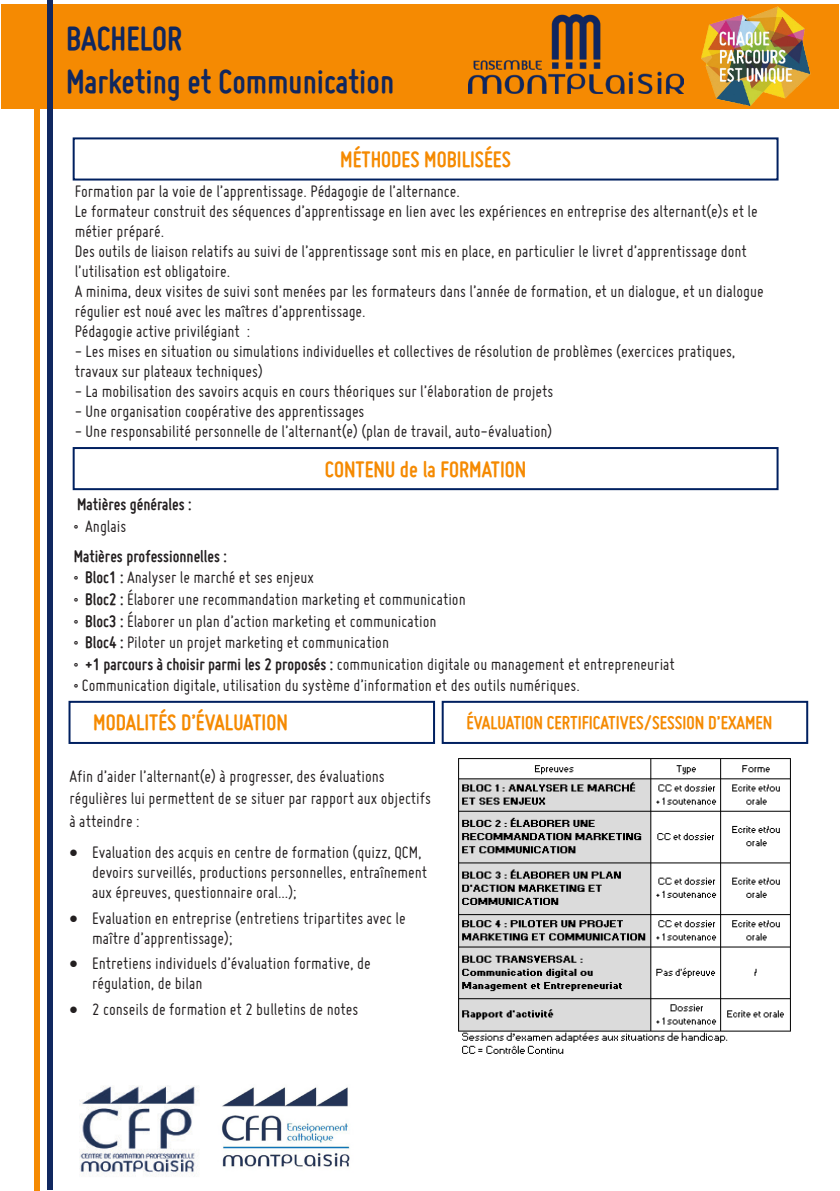
<style>
.page{position:relative;width:840px;height:1191px;background:#fff}
.page>*{position:absolute;margin:0;border:0;box-sizing:border-box;transform-origin:0 0}
.t1{font:700 36px/43.2px "Miso";color:#10275f}
.t2{font:700 24px "Miso";color:#f58a02}
.t3{font:700 20px "Miso";color:#f58a02}
.t4{font:18px/20px "Miso";color:#231f20}
.t5{font:700 18px "Miso";color:#231f20}
.s1{font-weight:700}
</style>
<div class="page">
<div style="left:1px;top:4px;width:837px;height:105px;background:#f58a02"></div>
<img style="left:468px;top:15px;width:215px;height:79px">
<img style="left:701px;top:6px;width:109px;height:99px">
<img style="left:222px;top:1087px;width:128px;height:80px">
<div style="left:47px;top:0;width:6px;height:1190px;background:#10275f"></div>
<img style="left:79px;top:1086px;width:120px;height:91px">
<div style="left:34px;top:109px;width:6px;height:1082px;background:#f58a02"></div>
<div style="left:73px;top:137px;width:705px;height:43px;border:2px solid #002060"></div>
<div style="left:73px;top:447px;width:705px;height:43px;border:2px solid #002060"></div>
<div style="left:68px;top:701px;width:367px;height:43px;border:2px solid #002060"></div>
<div style="left:441px;top:701px;width:366px;height:43px;border:2px solid #002060"></div>
<img style="left:458px;top:758px;width:333px;height:296px">
<h1 class="t1" style="left:66px;top:16px;width:329px">BACHELOR<br>Marketing et Communication</h1>
<p class="t2" style="left:340px;top:146px;width:172px">MÉTHODES MOBILISÉES</p>
<p class="t4" style="left:75px;top:181px;width:690px">Formation par la voie de l’apprentissage. Pédagogie de l’alternance.<br>Le formateur construit des séquences d’apprentissage en lien avec les expériences en entreprise des alternant(e)s et le métier préparé.<br>Des outils de liaison relatifs au suivi de l’apprentissage sont mis en place, en particulier le livret d’apprentissage dont l’utilisation est obligatoire.<br>A minima, deux visites de suivi sont menées par les formateurs dans l’année de formation, et un dialogue, et un dialogue régulier est noué avec les maîtres d’apprentissage.<br>Pédagogie active privilégiant :</p>
<p class="t4" style="left:75px;top:341px;width:662px">- Les mises en situation ou simulations individuelles et collectives de résolution de problèmes (exercices pratiques, travaux sur plateaux techniques)</p>
<p class="t4" style="left:75px;top:381px;width:480px">- La mobilisation des savoirs acquis en cours théoriques sur l’élaboration de projets</p>
<p class="t4" style="left:75px;top:401px;width:291px">- Une organisation coopérative des apprentissages</p>
<p class="t4" style="left:75px;top:421px;width:479px">- Une responsabilité personnelle de l’alternant(e) (plan de travail, auto-évaluation)</p>
<p class="t2" style="left:325px;top:455px;width:203px">CONTENU de la FORMATION</p>
<p class="t5" style="left:77px;top:494px;width:116px">Matières générales :</p>
<p class="t4" style="left:74px;top:516px;width:54px">• Anglais</p>
<p class="t5" style="left:74px;top:546px;width:155px">Matières professionnelles :</p>
<p class="t4" style="left:74px;top:567px;width:241px">• <span class="s1">Bloc1 :</span> Analyser le marché et ses enjeux</p>
<p class="t4" style="left:74px;top:589px;width:393px">• <span class="s1">Bloc2 :</span> Élaborer une recommandation marketing et communication</p>
<p class="t4" style="left:74px;top:610px;width:364px">• <span class="s1">Bloc3 :</span> Élaborer un plan d’action marketing et communication</p>
<p class="t4" style="left:74px;top:632px;width:317px">• <span class="s1">Bloc4 :</span> Piloter un projet marketing et communication</p>
<p class="t4" style="left:74px;top:654px;width:602px">• <span class="s1">+1 parcours à choisir parmi les 2 proposés :</span> communication digitale ou management et entrepreneuriat</p>
<p class="t4" style="left:74px;top:675px;width:507px">• Communication digitale, utilisation du système d’information et des outils numériques.</p>
<p class="t2" style="left:93px;top:709px;width:196px">MODALITÉS D’ÉVALUATION</p>
<p class="t3" style="left:466px;top:711px;width:307px">ÉVALUATION CERTIFICATIVES/SESSION D’EXAMEN</p>
<p class="t4" style="left:69px;top:765px;width:363px;line-height:22px">Afin d’aider l’alternant(e) à progresser, des évaluations régulières lui permettent de se situer par rapport aux objectifs à atteindre :</p>
<p class="t4" style="left:92px;top:842px;width:336px;text-indent:-23px">• Evaluation des acquis en centre de formation (quizz, QCM, devoirs surveillés, productions personnelles, entraînement aux épreuves, questionnaire oral...);</p>
<p class="t4" style="left:92px;top:907px;width:315px;text-indent:-23px">• Evaluation en entreprise (entretiens tripartites avec le maître d’apprentissage);</p>
<p class="t4" style="left:92px;top:953px;width:280px;text-indent:-23px">• Entretiens individuels d’évaluation formative, de régulation, de bilan</p>
<p class="t4" style="left:69px;top:999px;width:290px">• 2 conseils de formation et 2 bulletins de notes</p>
</div>
